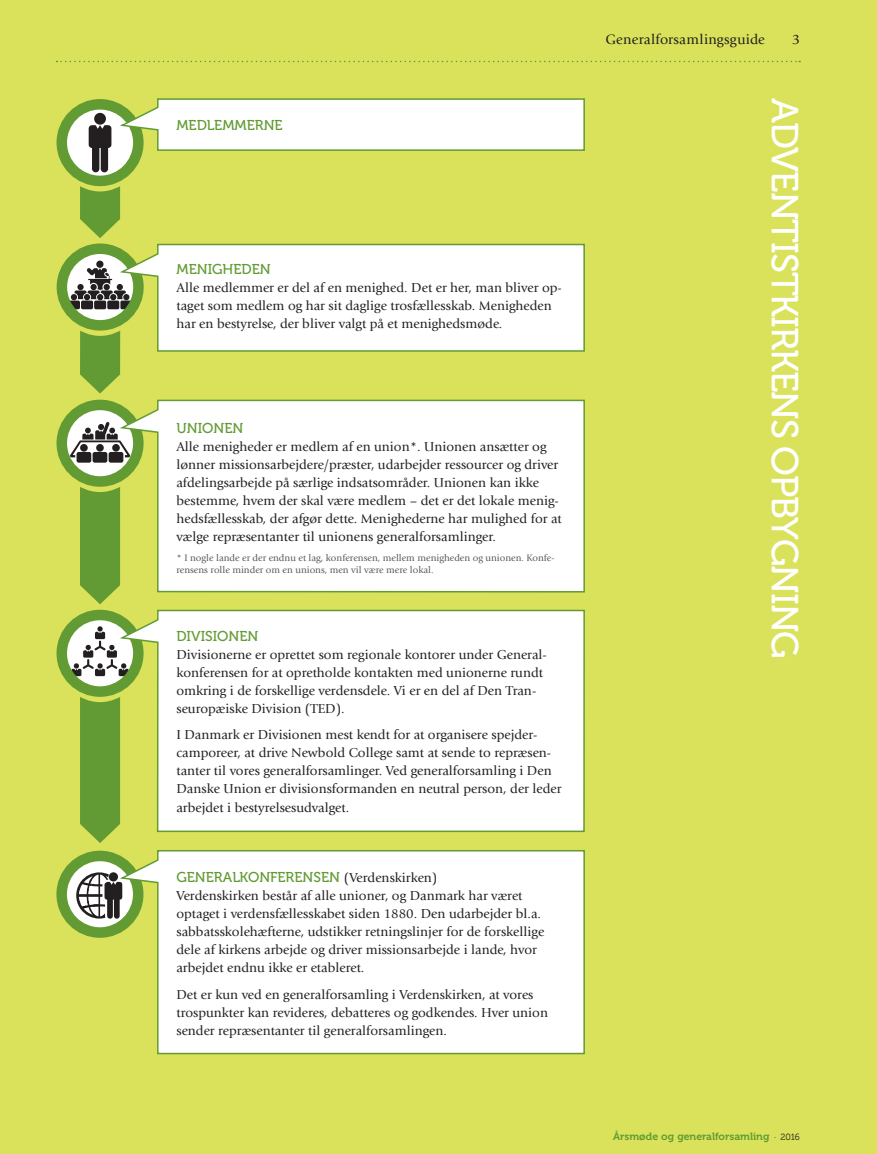
<style>
.page{position:relative;width:877px;height:1154px;background:#fff}
.page>*{position:absolute;margin:0;border:0;box-sizing:border-box;transform-origin:0 0}
.t1{font:37.5px "Museo 500";letter-spacing:-.03em;color:#fff}
.t2{font:14.25px "Museo 500";color:#629b33}
.t3{font:14.25px "Giovanni";letter-spacing:.015em;color:#231f20}
.t4{font:13.5px/18px "Giovanni";color:#231f20}
.t5{font:10.5px "Museo 700";color:#629b33}
.t6{font:9.75px/12px "Giovanni";color:#58595b}
.s1{font-family:"Giovanni";font-size:13.5px;color:#231f20}
.s2{font-family:"Museo 300";font-size:9px;color:#231f20}
</style>
<div class="page">
<div style="left:0;top:0;width:877px;height:1153px;background:#d9e25a"></div>
<svg style="left:64px;top:106px;width:72px;height:73px;background:#e5eede"></svg>
<div style="left:57px;top:99px;width:87px;height:87px;border:10px solid #629b33;border-radius:50%"></div>
<svg style="left:89px;top:125px;width:22px;height:47px"></svg>
<div style="left:94px;top:113px;width:12px;height:12px;background:#231f20;border-radius:50%"></div>
<svg style="left:64px;top:406px;width:72px;height:72px"></svg>
<svg style="left:70px;top:421px;width:47px;height:41px;background:#939290"></svg>
<div style="left:57px;top:399px;width:87px;height:87px;border:10px solid #629b33;border-radius:50%"></div>
<svg style="left:64px;top:617px;width:72px;height:72px"></svg>
<svg style="left:71px;top:626px;width:46px;height:50px;background:#c6c6c4"></svg>
<div style="left:57px;top:609px;width:87px;height:87px;border:10px solid #629b33;border-radius:50%"></div>
<svg style="left:64px;top:857px;width:72px;height:73px"></svg>
<div style="left:56px;top:850px;width:87px;height:87px;border:10px solid #629b33;border-radius:50%"></div>
<svg style="left:76px;top:872px;width:41px;height:46px;background:#929090"></svg>
<svg style="left:64px;top:251px;width:72px;height:72px"></svg>
<svg style="left:68px;top:260px;width:49px;height:49px;background:#91938d"></svg>
<div style="left:57px;top:243px;width:87px;height:87px;border:10px solid #629b33;border-radius:50%"></div>
<svg style="left:80px;top:186px;width:40px;height:52px"></svg>
<svg style="left:80px;top:330px;width:40px;height:63px"></svg>
<svg style="left:80px;top:486px;width:37px;height:118px;background:#6ea237"></svg>
<svg style="left:80px;top:696px;width:37px;height:146px;background:#6ca036"></svg>
<svg style="left:117px;top:98px;width:468px;height:54px;background:#f1f5e6"></svg>
<svg style="left:117px;top:243px;width:468px;height:109px;background:#f3f7e9"></svg>
<svg style="left:117px;top:399px;width:468px;height:194px;background:#f6f9ec"></svg>
<svg style="left:117px;top:609px;width:468px;height:223px;background:#f4f8eb"></svg>
<svg style="left:117px;top:850px;width:468px;height:204px;background:#f7f9ee"></svg>
<svg style="left:56px;top:61px;width:744px;height:1px"></svg>
<p class="t2" style="left:176px;top:119px;width:108px">MEDLEMMERNE</p>
<p class="t2" style="left:176px;top:264px;width:96px">MENIGHEDEN</p>
<p class="t4" style="left:176px;top:280px;width:387px">Alle medlemmer er del af en menighed. Det er her, man bliver op&shy;taget som medlem og har sit daglige trosfællesskab. Menigheden har en bestyrelse, der bliver valgt på et menighedsmøde.</p>
<p class="t2" style="left:176px;top:422px;width:68px">UNIONEN</p>
<p class="t4" style="left:176px;top:438px;width:387px">Alle menigheder er medlem af en union*. Unionen ansætter og lønner missionsarbejdere/præster, udarbejder ressourcer og driver afdelingsarbejde på særlige indsatsområder. Unionen kan ikke bestemme, hvem der skal være medlem – det er det lokale menig&shy;hedsfællesskab, der afgør dette. Menighederne har mulighed for at vælge repræsentanter til unionens generalforsamlinger.</p>
<p class="t6" style="left:176px;top:553px;width:380px">* I nogle lande er der endnu et lag, konferensen, mellem menigheden og unionen. Konfe&shy;rensens rolle minder om en unions, men vil være mere lokal.</p>
<p class="t2" style="left:176px;top:630px;width:84px">DIVISIONEN</p>
<p class="t4" style="left:176px;top:646px;width:372px">Divisionerne er oprettet som regionale kontorer under General&shy;konferensen for at opretholde kontakten med unionerne rundt omkring i de forskellige verdensdele. Vi er en del af Den Tran&shy;seuropæiske Division (TED).</p>
<p class="t4" style="left:176px;top:727px;width:386px">I Danmark er Divisionen mest kendt for at organisere spejder&shy;camporeer, at drive Newbold College samt at sende to repræsen&shy;tanter til vores generalforsamlinger. Ved generalforsamling i Den Danske Union er divisionsformanden en neutral person, der leder arbejdet i bestyrelsesudvalget.</p>
<p class="t2" style="left:176px;top:871px;width:262px">GENERALKONFERENSEN <span class="s1">(Verdenskirken)</span></p>
<p class="t4" style="left:176px;top:887px;width:369px">Verdenskirken består af alle unioner, og Danmark har været optaget i verdensfællesskabet siden 1880. Den udarbejder bl.a. sabbatsskolehæfterne, udstikker retningslinjer for de forskellige dele af kirkens arbejde og driver missionsarbejde i lande, hvor arbejdet endnu ikke er etableret.</p>
<p class="t4" style="left:176px;top:986px;width:373px">Det er kun ved en generalforsamling i Verdenskirken, at vores trospunkter kan revideres, debatteres og godkendes. Hver union sender repræsentanter til generalforsamlingen.</p>
<p class="t3" style="left:605px;top:34px;width:161px">Generalforsamlingsguide</p>
<p class="t3" style="left:792px;top:34px;width:9px">3</p>
<h1 class="t1" style="left:799px;top:98px;width:562px;rotate:90deg">ADVENTISTKIRKENS OPBYGNING</h1>
<p class="t5" style="left:613px;top:1132px;width:188px">Årsmøde og generalforsamling <span class="s2">· 2016</span></p>
</div>
